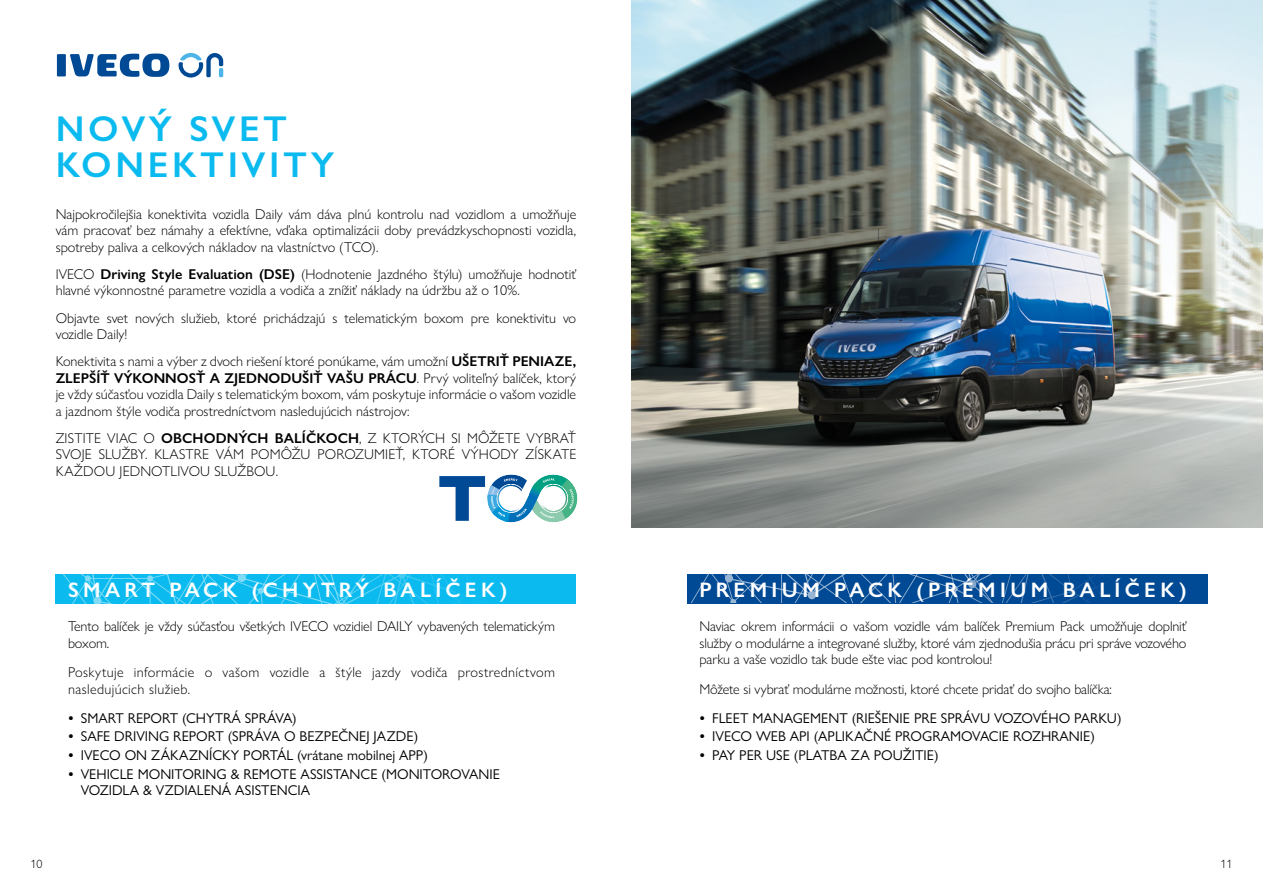
<style>
.page{position:relative;width:1263px;height:893px;background:#fff}
.page>*{position:absolute;margin:0;border:0;box-sizing:border-box;transform-origin:0 0}
.t1{font:600 36px/36px "Gill Sans";letter-spacing:.1em;color:#0bbbef}
.t2{font:600 21px "Gill Sans Nova";letter-spacing:.205em;color:#fff}
.t3{font:300 14.25px/16.5px "Gill Sans Nova";color:#000;text-align:justify}
.t4{font:14.25px/16.5px "Gill Sans Nova";color:#000}
.t5{font:300 14.25px/16.5px "Gill Sans Nova";letter-spacing:.025em;color:#000}
.t6{font:300 12px "Gill Sans Nova";color:#000}
.s1{font-weight:600}
</style>
<div class="page">
<svg style="left:439px;top:475px;width:138px;height:47px"></svg>
<svg style="left:178px;top:53px;width:45px;height:25px"></svg>
<div style="left:57px;top:54px;width:9px;height:22px;background:#004994"></div>
<svg style="left:70px;top:54px;width:99px;height:23px"></svg>
<img style="left:631px;top:0;width:632px;height:527px">
<div style="left:687px;top:574px;width:521px;height:30px;background:#004994"></div>
<svg style="left:691px;top:574px;width:414px;height:28px"></svg>
<svg style="left:55px;top:574px;width:521px;height:30px;background:#15bdef"></svg>
<h1 class="t1" style="left:56px;top:110px;width:280px">NOVÝ SVET<br>KONEKTIVITY</h1>
<p class="t3" style="left:56px;top:205px;width:522px">Najpokročilejšia konektivita vozidla Daily vám dáva plnú kontrolu nad vozidlom a umožňuje vám pracovať bez námahy a efektívne, vďaka optimalizácii doby prevádzkyschopnosti vozidla, spotreby paliva a celkových nákladov na vlastníctvo (TCO).</p>
<p class="t3" style="left:56px;top:266px;width:522px">IVECO <span class="s1">Driving Style Evaluation (DSE)</span> (Hodnotenie Jazdného štýlu) umožňuje hodnotiť hlavné výkonnostné parametre vozidla a vodiča a znížiť náklady na údržbu až o 10%.</p>
<p class="t3" style="left:56px;top:309px;width:522px">Objavte svet nových služieb, ktoré prichádzajú s telematickým boxom pre konektivitu vo vozidle Daily!</p>
<p class="t3" style="left:56px;top:353px;width:522px">Konektivita s nami a výber z dvoch riešení ktoré ponúkame, vám umožní <span class="s1">UŠETRIŤ PENIAZE, ZLEPŠÍŤ VÝKONNOSŤ A ZJEDNODUŠIŤ VAŠU PRÁCU</span>. Prvý voliteľný balíček, ktorý je vždy súčasťou vozidla Daily s telematickým boxom, vám poskytuje informácie o vašom vozidle a jazdnom štýle vodiča prostredníctvom nasledujúcich nástrojov:</p>
<p class="t3" style="left:56px;top:430px;width:522px">ZISTITE VIAC O <span class="s1">OBCHODNÝCH BALÍČKOCH</span>, Z KTORÝCH SI MÔŽETE VYBRAŤ SVOJE SLUŽBY. KLASTRE VÁM POMÔŽU POROZUMIEŤ, KTORÉ VÝHODY ZÍSKATE KAŽDOU JEDNOTLIVOU SLUŽBOU.</p>
<p class="t6" style="left:30px;top:856px;width:14px">10</p>
<h2 class="t2" style="left:68px;top:576px;width:441px">SMART PACK (CHYTRÝ BALÍČEK)</h2>
<h2 class="t2" style="left:699px;top:576px;width:489px">PREMIUM PACK (PRÉMIUM BALÍČEK)</h2>
<p class="t3" style="left:68px;top:618px;width:488px">Tento balíček je vždy súčasťou všetkých IVECO vozidiel DAILY vybavených telematickým boxom.</p>
<p class="t5" style="left:68px;top:664px;width:488px">Poskytuje informácie o vašom vozidle a štýle jazdy vodiča prostredníctvom nasledujúcich služieb.</p>
<p class="t4" style="left:68px;top:709px;width:230px"><span class="s1">•</span> SMART REPORT (CHYTRÁ SPRÁVA)</p>
<p class="t4" style="left:68px;top:728px;width:352px"><span class="s1">•</span> SAFE DRIVING REPORT (SPRÁVA O BEZPEČNEJ JAZDE)</p>
<p class="t4" style="left:68px;top:747px;width:361px"><span class="s1">•</span> IVECO ON ZÁKAZNÍCKY PORTÁL (vrátane mobilnej APP)</p>
<p class="t4" style="left:81px;top:765px;width:421px;text-indent:-13px"><span class="s1">•</span> VEHICLE MONITORING &amp; REMOTE ASSISTANCE (MONITOROVANIE<br>VOZIDLA &amp; VZDIALENÁ ASISTENCIA</p>
<p class="t3" style="left:699px;top:618px;width:488px">Naviac okrem informácii o vašom vozidle vám balíček Premium Pack umožňuje doplniť služby o modulárne a integrované služby, ktoré vám zjednodušia prácu pri správe vozového parku a vaše vozidlo tak bude ešte viac pod kontrolou!</p>
<p class="t3" style="left:699px;top:680px;width:414px">Môžete si vybrať modulárne možnosti, ktoré chcete pridať do svojho balíčka:</p>
<p class="t4" style="left:699px;top:709px;width:423px"><span class="s1">•</span> FLEET MANAGEMENT (RIEŠENIE PRE SPRÁVU VOZOVÉHO PARKU)</p>
<p class="t4" style="left:699px;top:728px;width:397px"><span class="s1">•</span> IVECO WEB API (APLIKAČNÉ PROGRAMOVACIE ROZHRANIE)</p>
<p class="t4" style="left:699px;top:747px;width:240px"><span class="s1">•</span> PAY PER USE (PLATBA ZA POUŽITIE)</p>
<p class="t6" style="left:1220px;top:856px;width:14px">11</p>
</div>
